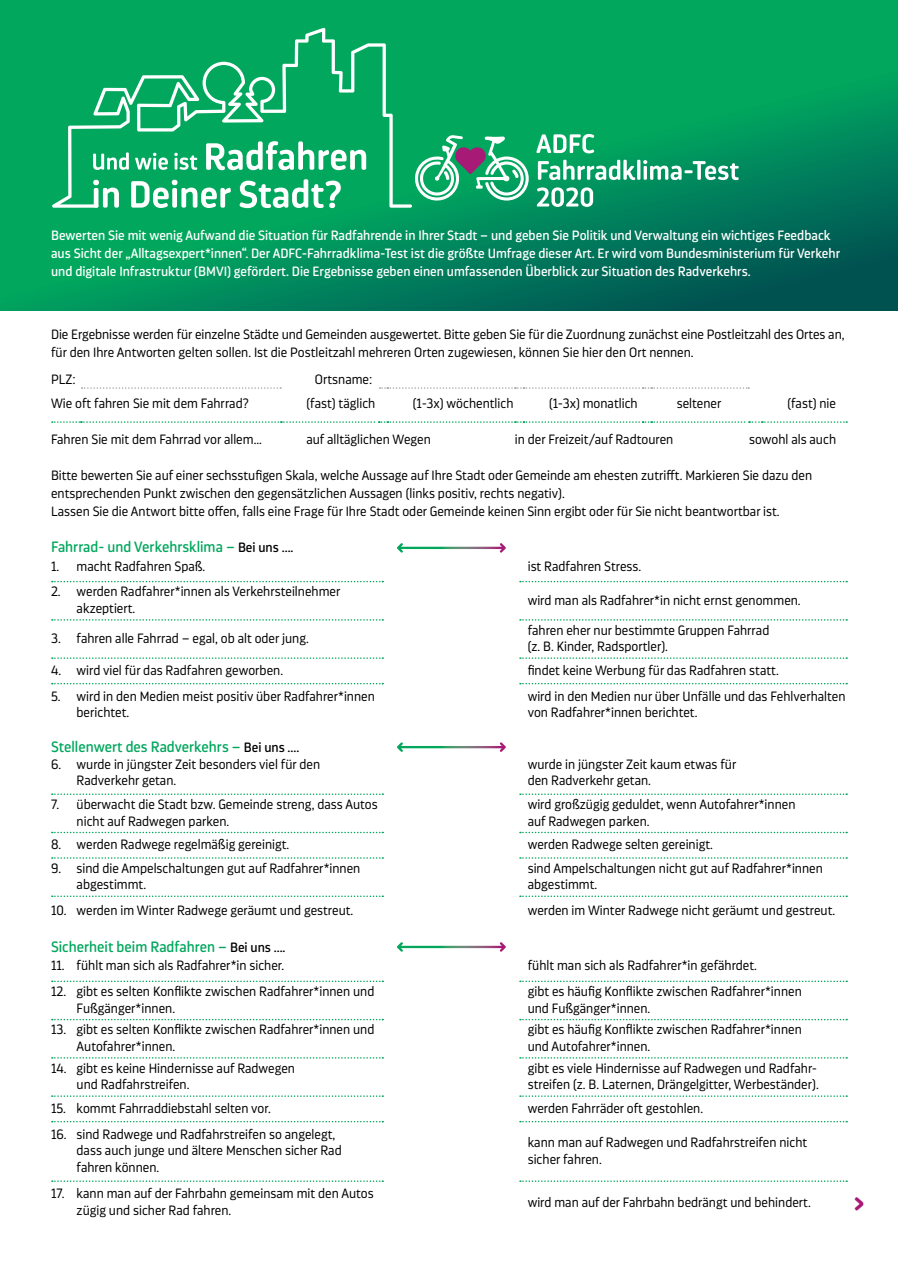
<style>
.page{position:relative;width:898px;height:1263px;background:#fff}
.page>*{position:absolute;margin:0;border:0;box-sizing:border-box;transform-origin:0 0}
.t1{font:600 31.5px "Darwin Pro Rd";color:#a71a75}
.Subheadline_H2{font:15px "Darwin Pro Rd";color:#00a75d}
.Fließtext_linksbündi{font:300 13.5px/16.5px "Darwin Pro Rd";color:#000}
.Fließtext_Tabelle{font:300 13.5px/16.5px "Darwin Pro Rd";color:#000}
.Fließtext_linksbündi-2{font:13.5px/18px "Darwin Pro Rd";color:#fff}
.s1{font-size:13.5px;color:#000}
</style>
<div class="page">
<svg style="left:0;top:0;width:897px;height:310px;background:#00925b"></svg>
<svg style="left:536px;top:134px;width:58px;height:19px"></svg>
<svg style="left:537px;top:160px;width:98px;height:20px"></svg>
<hr style="left:637px;top:160px;width:3px;height:20px;background:#fff">
<svg style="left:643px;top:160px;width:95px;height:20px"></svg>
<svg style="left:536px;top:187px;width:57px;height:20px"></svg>
<svg style="left:413px;top:135px;width:115px;height:67px"></svg>
<svg style="left:52px;top:28px;width:360px;height:180px;background:#28b576"></svg>
<div style="left:55px;top:69px;width:13px;height:13px;background:#00a75d"></div>
<svg style="left:82px;top:387px;width:199px;height:2px"></svg>
<svg style="left:52px;top:421px;width:794px;height:2px"></svg>
<svg style="left:379px;top:387px;width:370px;height:2px"></svg>
<svg style="left:52px;top:581px;width:331px;height:1px"></svg>
<svg style="left:519px;top:581px;width:327px;height:1px"></svg>
<svg style="left:52px;top:619px;width:331px;height:2px"></svg>
<svg style="left:52px;top:657px;width:331px;height:2px"></svg>
<svg style="left:519px;top:619px;width:327px;height:2px"></svg>
<svg style="left:519px;top:657px;width:327px;height:2px"></svg>
<svg style="left:52px;top:683px;width:331px;height:1px"></svg>
<svg style="left:519px;top:683px;width:327px;height:1px"></svg>
<svg style="left:52px;top:793px;width:331px;height:2px"></svg>
<svg style="left:52px;top:832px;width:331px;height:1px"></svg>
<svg style="left:52px;top:857px;width:331px;height:2px"></svg>
<svg style="left:519px;top:793px;width:327px;height:2px"></svg>
<svg style="left:519px;top:832px;width:327px;height:1px"></svg>
<svg style="left:519px;top:857px;width:327px;height:2px"></svg>
<svg style="left:52px;top:895px;width:331px;height:2px"></svg>
<svg style="left:519px;top:895px;width:327px;height:2px"></svg>
<svg style="left:52px;top:980px;width:331px;height:2px"></svg>
<svg style="left:52px;top:1019px;width:331px;height:1px"></svg>
<svg style="left:52px;top:1057px;width:331px;height:1px"></svg>
<svg style="left:52px;top:1095px;width:331px;height:2px"></svg>
<svg style="left:52px;top:1121px;width:331px;height:1px"></svg>
<svg style="left:519px;top:980px;width:327px;height:2px"></svg>
<svg style="left:519px;top:1019px;width:327px;height:1px"></svg>
<svg style="left:519px;top:1057px;width:327px;height:1px"></svg>
<svg style="left:519px;top:1095px;width:327px;height:2px"></svg>
<svg style="left:519px;top:1121px;width:327px;height:1px"></svg>
<svg style="left:52px;top:1180px;width:331px;height:2px"></svg>
<svg style="left:519px;top:1180px;width:327px;height:2px"></svg>
<svg style="left:397px;top:543px;width:108px;height:10px"></svg>
<svg style="left:397px;top:742px;width:108px;height:10px"></svg>
<svg style="left:397px;top:942px;width:108px;height:10px"></svg>
<p class="Fließtext_linksbündi-2" style="left:51px;top:226px;width:790px">Bewerten Sie mit wenig Aufwand die Situation für Radfahrende in Ihrer Stadt – und geben Sie Politik und Verwaltung ein wichtiges Feedback aus Sicht der „Alltagsexpert*innen“. Der ADFC-Fahrradklima-Test ist die größte Umfrage dieser Art. Er wird vom Bundesministerium für Verkehr und digitale Infrastruktur (BMVI) gefördert. Die Ergebnisse geben einen umfassenden Überblick zur Situation des Radverkehrs.</p>
<p class="Fließtext_linksbündi" style="left:51px;top:325px;width:794px;line-height:18px">Die Ergebnisse werden für einzelne Städte und Gemeinden ausgewertet. Bitte geben Sie für die Zuordnung zunächst eine Postleitzahl des Ortes an, für den Ihre Antworten gelten sollen. Ist die Postleitzahl mehreren Orten zugewiesen, können Sie hier den Ort nennen.</p>
<p class="Fließtext_linksbündi" style="left:51px;top:371px;width:26px">PLZ:</p>
<p class="Fließtext_linksbündi" style="left:315px;top:371px;width:59px">Ortsname:</p>
<p class="Fließtext_linksbündi" style="left:51px;top:395px;width:199px">Wie oft fahren Sie mit dem Fahrrad?</p>
<p class="Fließtext_linksbündi" style="left:306px;top:395px;width:70px">(fast) täglich</p>
<p class="Fließtext_linksbündi" style="left:412px;top:395px;width:102px">(1-3x) wöchentlich</p>
<p class="Fließtext_linksbündi" style="left:549px;top:395px;width:90px">(1-3x) monatlich</p>
<p class="Fließtext_linksbündi" style="left:676px;top:395px;width:46px">seltener</p>
<p class="Fließtext_linksbündi" style="left:787px;top:395px;width:50px">(fast) nie</p>
<p class="Fließtext_linksbündi" style="left:51px;top:431px;width:212px">Fahren Sie mit dem Fahrrad vor allem...</p>
<p class="Fließtext_linksbündi" style="left:306px;top:431px;width:126px">auf alltäglichen Wegen</p>
<p class="Fließtext_linksbündi" style="left:514px;top:431px;width:160px">in der Freizeit/auf Radtouren</p>
<p class="Fließtext_linksbündi" style="left:748px;top:431px;width:89px">sowohl als auch</p>
<p class="Fließtext_linksbündi" style="left:51px;top:466px;width:762px;line-height:18px">Bitte bewerten Sie auf einer sechsstufigen Skala, welche Aussage auf Ihre Stadt oder Gemeinde am ehesten zutrifft. Markieren Sie dazu den entsprechenden Punkt zwischen den gegensätzlichen Aussagen (links positiv, rechts negativ).<br>Lassen Sie die Antwort bitte offen, falls eine Frage für Ihre Stadt oder Gemeinde keinen Sinn ergibt oder für Sie nicht beantwortbar ist.</p>
<p class="Subheadline_H2" style="left:51px;top:537px;width:244px">Fahrrad- und Verkehrsklima – <span class="s1">Bei uns ....</span></p>
<p class="Fließtext_linksbündi" style="left:51px;top:557px;width:156px">1. macht Radfahren Spaß.</p>
<p class="Fließtext_Tabelle" style="left:527px;top:557px;width:115px">ist Radfahren Stress.</p>
<p class="Fließtext_linksbündi" style="left:77px;top:583px;width:265px;text-indent:-26px">2. werden Radfahrer*innen als Verkehrsteilnehmer akzeptiert.</p>
<p class="Fließtext_Tabelle" style="left:527px;top:591px;width:274px">wird man als Radfahrer*in nicht ernst genommen.</p>
<p class="Fließtext_linksbündi" style="left:51px;top:630px;width:259px">3. fahren alle Fahrrad – egal, ob alt oder jung.</p>
<p class="Fließtext_Tabelle" style="left:527px;top:621px;width:243px">fahren eher nur bestimmte Gruppen Fahrrad (z. B. Kinder, Radsportler).</p>
<p class="Fließtext_linksbündi" style="left:51px;top:661px;width:233px">4. wird viel für das Radfahren geworben.</p>
<p class="Fließtext_Tabelle" style="left:527px;top:661px;width:252px">findet keine Werbung für das Radfahren statt.</p>
<p class="Fließtext_linksbündi" style="left:77px;top:688px;width:299px;text-indent:-26px">5. wird in den Medien meist positiv über Radfahrer*innen berichtet.</p>
<p class="Fließtext_Tabelle" style="left:527px;top:688px;width:319px">wird in den Medien nur über Unfälle und das Fehlverhalten von Radfahrer*innen berichtet.</p>
<p class="Subheadline_H2" style="left:51px;top:737px;width:250px">Stellenwert des Radverkehrs – <span class="s1">Bei uns ....</span></p>
<p class="Fließtext_linksbündi" style="left:77px;top:755px;width:245px;text-indent:-26px">6. wurde in jüngster Zeit besonders viel für den<br>Radverkehr getan.</p>
<p class="Fließtext_Tabelle" style="left:527px;top:755px;width:210px">wurde in jüngster Zeit kaum etwas für den Radverkehr getan.</p>
<p class="Fließtext_linksbündi" style="left:77px;top:796px;width:302px;text-indent:-26px">7. überwacht die Stadt bzw. Gemeinde streng, dass Autos nicht auf Radwegen parken.</p>
<p class="Fließtext_Tabelle" style="left:527px;top:796px;width:269px">wird großzügig geduldet, wenn Autofahrer*innen auf Radwegen parken.</p>
<p class="Fließtext_linksbündi" style="left:51px;top:836px;width:240px">8. werden Radwege regelmäßig gereinigt.</p>
<p class="Fließtext_Tabelle" style="left:527px;top:836px;width:187px">werden Radwege selten gereinigt.</p>
<p class="Fließtext_linksbündi" style="left:77px;top:859px;width:285px;text-indent:-26px">9. sind die Ampelschaltungen gut auf Radfahrer*innen abgestimmt.</p>
<p class="Fließtext_Tabelle" style="left:527px;top:859px;width:296px">sind Ampelschaltungen nicht gut auf Radfahrer*innen abgestimmt.</p>
<p class="Fließtext_linksbündi" style="left:51px;top:902px;width:304px">10. werden im Winter Radwege geräumt und gestreut.</p>
<p class="Fließtext_Tabelle" style="left:527px;top:902px;width:309px">werden im Winter Radwege nicht geräumt und gestreut.</p>
<p class="Subheadline_H2" style="left:51px;top:936px;width:236px">Sicherheit beim Radfahren – <span class="s1">Bei uns ....</span></p>
<p class="Fließtext_linksbündi" style="left:51px;top:957px;width:235px">11. fühlt man sich als Radfahrer*in sicher.</p>
<p class="Fließtext_Tabelle" style="left:527px;top:957px;width:231px">fühlt man sich als Radfahrer*in gefährdet.</p>
<p class="Fließtext_linksbündi" style="left:77px;top:983px;width:299px;text-indent:-26px">12. gibt es selten Konflikte zwischen Radfahrer*innen und<br>Fußgänger*innen.</p>
<p class="Fließtext_Tabelle" style="left:527px;top:983px;width:275px">gibt es häufig Konflikte zwischen Radfahrer*innen und Fußgänger*innen.</p>
<p class="Fließtext_linksbündi" style="left:77px;top:1021px;width:299px;text-indent:-26px">13. gibt es selten Konflikte zwischen Radfahrer*innen und<br>Autofahrer*innen.</p>
<p class="Fließtext_Tabelle" style="left:527px;top:1021px;width:275px">gibt es häufig Konflikte zwischen Radfahrer*innen und Autofahrer*innen.</p>
<p class="Fließtext_linksbündi" style="left:77px;top:1059px;width:220px;text-indent:-26px">14. gibt es keine Hindernisse auf Radwegen und Radfahrstreifen.</p>
<p class="Fließtext_Tabelle" style="left:527px;top:1059px;width:292px">gibt es viele Hindernisse auf Radwegen und Radfahr&shy;streifen (z. B. Laternen, Drängelgitter, Werbeständer).</p>
<p class="Fließtext_linksbündi" style="left:51px;top:1099px;width:221px">15. kommt Fahrraddiebstahl selten vor.</p>
<p class="Fließtext_Tabelle" style="left:527px;top:1099px;width:177px">werden Fahrräder oft gestohlen.</p>
<p class="Fließtext_linksbündi" style="left:77px;top:1125px;width:266px;text-indent:-26px">16. sind Radwege und Radfahrstreifen so angelegt, dass auch junge und ältere Menschen sicher Rad fahren können.</p>
<p class="Fließtext_Tabelle" style="left:527px;top:1134px;width:281px">kann man auf Radwegen und Radfahrstreifen nicht sicher fahren.</p>
<p class="Fließtext_linksbündi" style="left:77px;top:1185px;width:298px;text-indent:-26px">17. kann man auf der Fahrbahn gemeinsam mit den Autos zügig und sicher Rad fahren.</p>
<p class="Fließtext_Tabelle" style="left:527px;top:1193px;width:284px">wird man auf der Fahrbahn bedrängt und behindert.</p>
<h1 class="t1" style="left:853px;top:1180px;width:12px">&gt;</h1>
</div>
